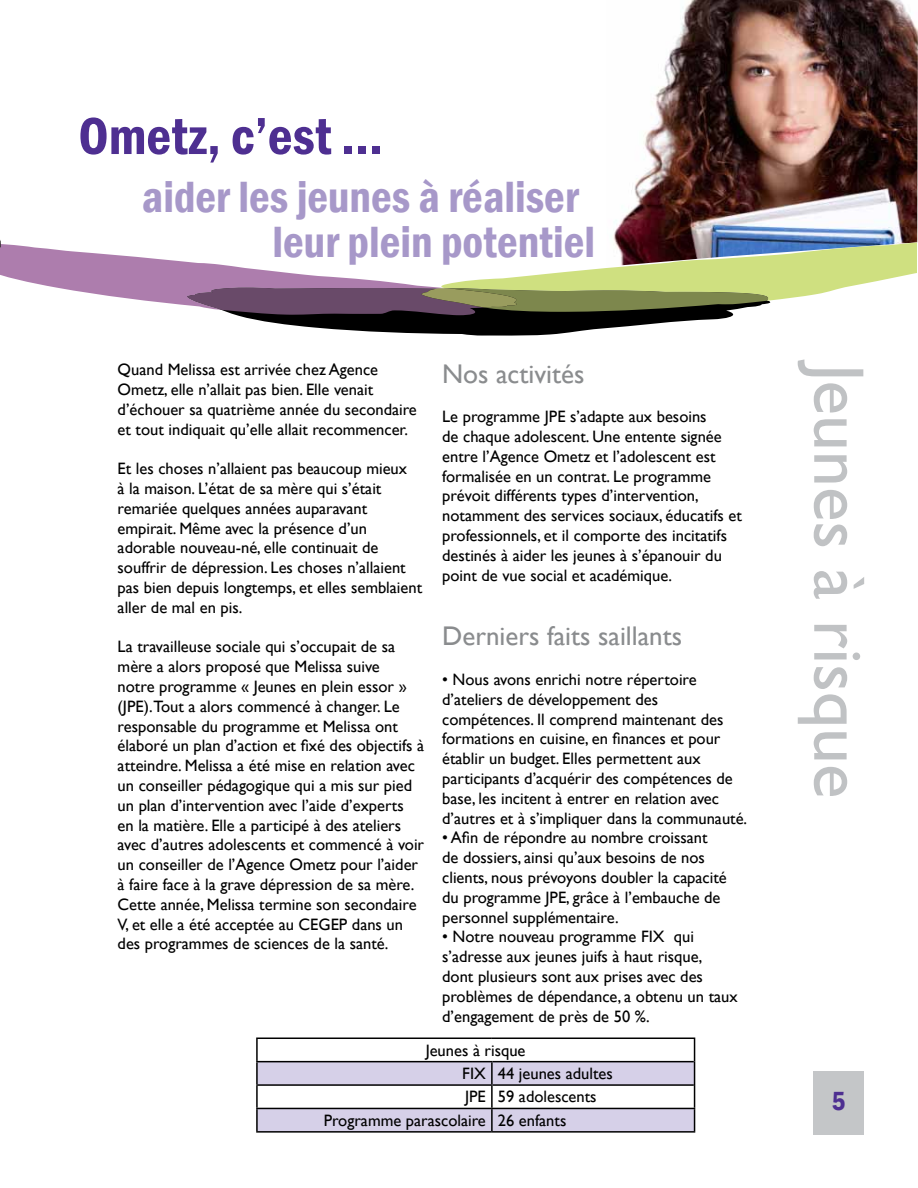
<style>
.page{position:relative;width:918px;height:1188px;background:#fff}
.page>*{position:absolute;margin:0;border:0;box-sizing:border-box;transform-origin:0 0}
.t1{font:72px "Gill Sans";color:#c0c2c4}
.t2{font:600 condensed 54px "Franklin Gothic";color:#4e2f91}
.t3{font:600 condensed 45px/45px "Franklin Gothic";color:#a798c9}
.t4{font:27px "Gill Sans";color:#8a8c8e}
.t5{font:600 condensed 27px "Franklin Gothic";color:#4e2f91}
.t6{font:16.5px/19.8px "Gill Sans";color:#000}
</style>
<div class="page">
<div style="left:813px;top:1071px;width:51px;height:64px;background:#c4c6c8"></div>
<img style="left:613px;top:0;width:305px;height:267px">
<svg style="left:0;top:239px;width:916px;height:97px"></svg>
<hr style="left:256px;top:1038px;width:236px;height:1px;background:#000">
<hr style="left:256px;top:1039px;width:2px;height:22px;background:#000">
<hr style="left:492px;top:1038px;width:203px;height:1px;background:#000">
<hr style="left:256px;top:1061px;width:237px;height:1px;background:#000">
<hr style="left:256px;top:1062px;width:2px;height:22px;background:#000">
<hr style="left:256px;top:1084px;width:237px;height:2px;background:#000">
<hr style="left:256px;top:1086px;width:2px;height:22px;background:#000">
<hr style="left:256px;top:1108px;width:236px;height:1px;background:#000">
<hr style="left:256px;top:1109px;width:2px;height:22px;background:#000">
<hr style="left:256px;top:1131px;width:236px;height:2px;background:#000">
<svg style="left:257px;top:1039px;width:438px;height:93px"></svg>
<hr style="left:492px;top:1131px;width:203px;height:2px;background:#000">
<hr style="left:493px;top:1061px;width:201px;height:1px;background:#000">
<hr style="left:493px;top:1084px;width:201px;height:2px;background:#000">
<h2 class="t2" style="left:78px;top:100px;width:306px">Ometz, c’est ...</h2>
<h3 class="t3" style="left:273px;top:174px;width:324px;text-indent:-131px">aider les jeunes à réaliser leur plein potentiel</h3>
<p class="t6" style="left:118px;top:360px;width:301px">Quand Melissa est arrivée chez Agence Ometz, elle n’allait pas bien. Elle venait d’échouer sa quatrième année du secondaire et tout indiquait qu’elle allait recommencer.</p>
<p class="t6" style="left:118px;top:459px;width:306px">Et les choses n’allaient pas beaucoup mieux<br>à la maison. L’état de sa mère qui s’était remariée quelques années auparavant empirait. Même avec la présence d’un adorable nouveau-né, elle continuait de souffrir de dépression. Les choses n’allaient pas bien depuis longtemps, et elles semblaient aller de mal en pis.</p>
<p class="t6" style="left:118px;top:637px;width:308px">La travailleuse sociale qui s’occupait de sa mère a alors proposé que Melissa suive<br>notre programme « Jeunes en plein essor » (JPE).Tout a alors commencé à changer. Le responsable du programme et Melissa ont élaboré un plan d’action et fixé des objectifs à atteindre. Melissa a été mise en relation avec un conseiller pédagogique qui a mis sur pied un plan d’intervention avec l’aide d’experts<br>en la matière. Elle a participé à des ateliers avec d’autres adolescents et commencé à voir un conseiller de l’Agence Ometz pour l’aider à faire face à la grave dépression de sa mère.<br>Cette année, Melissa termine son secondaire V, et elle a été acceptée au CEGEP dans un des programmes de sciences de la santé.</p>
<h3 class="t4" style="left:442px;top:358px;width:144px">Nos activités</h3>
<p class="t6" style="left:442px;top:407px;width:301px">Le programme JPE s’adapte aux besoins<br>de chaque adolescent. Une entente signée entre l’Agence Ometz et l’adolescent est formalisée en un contrat. Le programme prévoit différents types d’intervention, notamment des services sociaux, éducatifs et professionnels, et il comporte des incitatifs destinés à aider les jeunes à s’épanouir du point de vue social et académique.</p>
<h3 class="t4" style="left:442px;top:621px;width:241px">Derniers faits saillants</h3>
<p class="t6" style="left:442px;top:670px;width:307px">• Nous avons enrichi notre répertoire d’ateliers de développement des compétences. Il comprend maintenant des formations en cuisine, en finances et pour établir un budget. Elles permettent aux participants d’acquérir des compétences de base, les incitent à entrer en relation avec d’autres et à s’impliquer dans la communauté.</p>
<p class="t6" style="left:442px;top:828px;width:286px">• Afin de répondre au nombre croissant de dossiers, ainsi qu’aux besoins de nos clients, nous prévoyons doubler la capacité du programme JPE, grâce à l’embauche de personnel supplémentaire.</p>
<p class="t6" style="left:442px;top:927px;width:297px">• Notre nouveau programme FIX qui s’adresse aux jeunes juifs à haut risque, dont plusieurs sont aux prises avec des problèmes de dépendance, a obtenu un taux d’engagement de près de 50 %.</p>
<p class="t6" style="left:426px;top:1041px;width:101px">Jeunes à risque</p>
<p class="t6" style="left:462px;top:1064px;width:152px">FIX 44 jeunes adultes</p>
<p class="t6" style="left:465px;top:1087px;width:133px">JPE 59 adolescents</p>
<p class="t6" style="left:324px;top:1111px;width:244px">Programme parascolaire 26 enfants</p>
<h1 class="t1" style="left:880px;top:364px;width:436px;rotate:90deg">Jeunes à risque</h1>
<h3 class="t5" style="left:832px;top:1083px;width:15px">5</h3>
</div>
